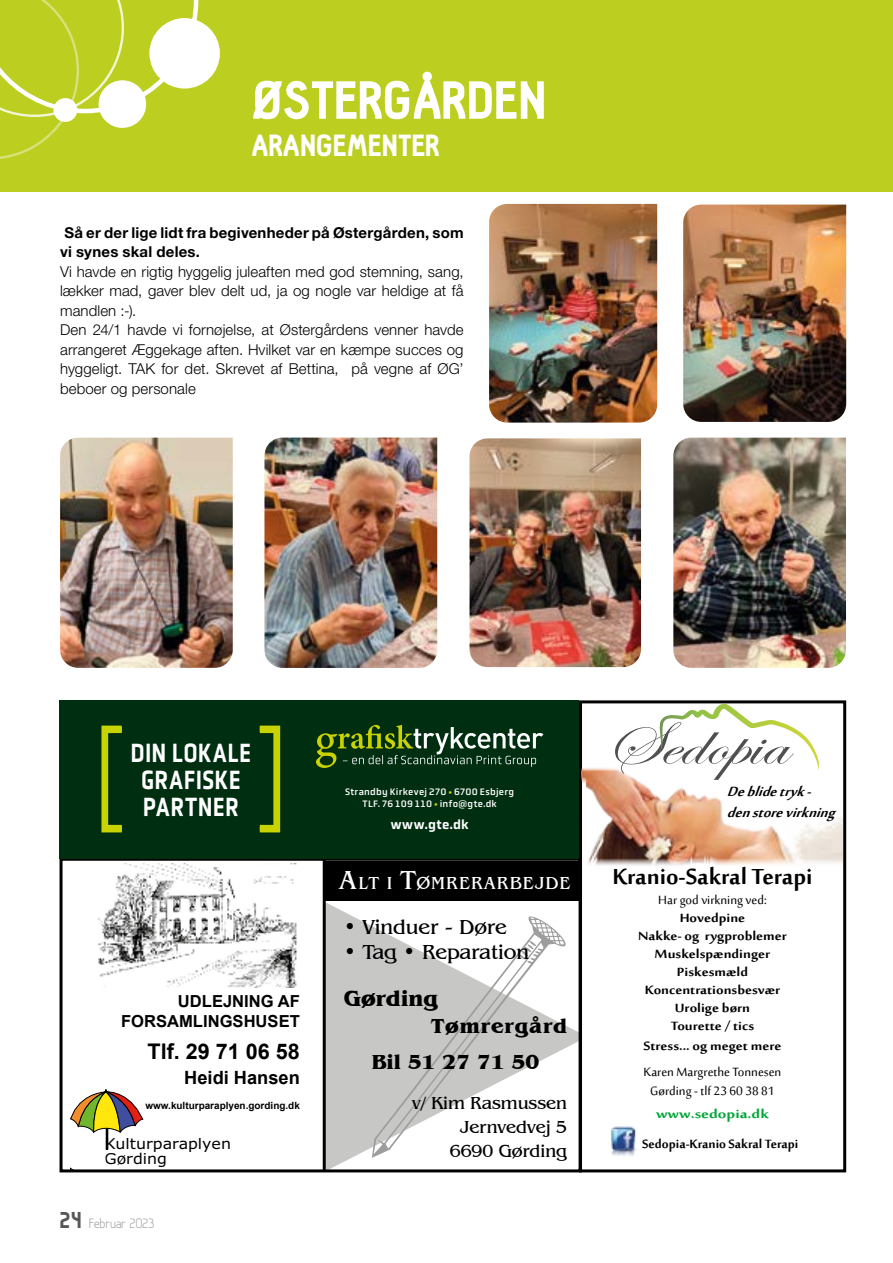
<style>
.page{position:relative;width:893px;height:1263px;background:#fff}
.page>*{position:absolute;margin:0;border:0;box-sizing:border-box;transform-origin:0 0}
.t1{font:113.1px "Obvia";color:#c8d300;scale:.8 1}
.t2{font:900 52.5px "Hallosans";color:#fff}
.t3{font:700 30px "Sakkal Majalla";color:#000}
.t4{font:900 30px "Hallosans";color:#fff}
.t5{font:500 27px/27px "Obvia";letter-spacing:.02em;color:#fff;text-align:center;scale:.8 1}
.t6{font:700 22.35px "Benguiat IT Cby BT";color:#000}
.t7{font:700 21.6px "Arial";color:#000}
.t8{font:20.85px "Benguiat IT Cby BT";color:#000}
.t9{font:700 20.85px "Benguiat IT Cby BT";color:#000}
.t10{font:700 20.85px "Benguiat IT Cby BT";letter-spacing:.04em;color:#000}
.t11{font:700 18.3px "Arial";color:#000}
.t12{font:italic 700 18px/21.6px "Sakkal Majalla";color:#000}
.t13{font:17.85px/23.7px "Benguiat IT Cby BT";color:#000;text-align:right}
.t14{font:17.85px "Benguiat IT Cby BT";letter-spacing:.06em;color:#fff}
.t15{font:700 16.65px/20px "Arial";color:#000;text-align:right}
.t16{font:700 16.5px/18px "Sakkal Majalla";color:#000;text-align:center;scale:1.1 1}
.t17{font:16.5px/19.8px "Sakkal Majalla";color:#000;text-align:center}
.t18{font:700 16.5px "Sakkal Majalla";color:#000}
.t19{font:700 16.5px "Sakkal Majalla";color:#00a538;scale:1.25 1}
.t20{font:300 15px/19.5px "Helvetica Neue";letter-spacing:.005em;color:#000}
.t21{font:700 15px/19.5px "Helvetica Neue";letter-spacing:.015em;color:#000}
.t22{font:300 15px "Hallosans";color:#9d9d9c}
.t23{font:14.85px/14.5px "Verdana";color:#000;scale:1.06 1}
.t24{font:500 13.35px "Obvia";letter-spacing:.03em;color:#fff}
.t25{font:700 9.9px "Arial";color:#000}
.t26{font:9.6px/11.9px "Obvia";letter-spacing:.03em;color:#fff;text-align:center}
.s1{font-weight:900;font-size:22.5px;color:#575756}
.s2{color:#c8d300}
.s3{font-size:26.7px}
</style>
<div class="page">
<div style="left:0;top:0;width:893px;height:192px;background:#bccf21"></div>
<div style="left:149px;top:18px;width:71px;height:71px;background:#fff;border-radius:50%"></div>
<svg style="left:0;top:0;width:198px;height:159px"></svg>
<div style="left:99px;top:80px;width:47px;height:48px;background:#fff;border-radius:50%"></div>
<div style="left:53px;top:98px;width:24px;height:24px;background:#fff;border-radius:50%"></div>
<img style="left:683px;top:205px;width:163px;height:217px">
<img style="left:489px;top:204px;width:168px;height:219px">
<img style="left:60px;top:438px;width:173px;height:230px">
<img style="left:264px;top:438px;width:173px;height:230px">
<img style="left:673px;top:438px;width:173px;height:230px">
<img style="left:469px;top:438px;width:172px;height:229px">
<svg style="left:70px;top:863px;width:227px;height:305px"></svg>
<div style="left:106px;top:1114px;width:2px;height:35px;border:1px solid #000"></div>
<svg style="left:70px;top:1089px;width:73px;height:43px"></svg>
<svg style="left:326px;top:903px;width:252px;height:265px;fill:#c7c7c6"></svg>
<svg style="left:368px;top:900px;width:203px;height:268px"></svg>
<div style="left:323px;top:861px;width:264px;height:39px;background:#000"></div>
<hr style="left:323px;top:858px;width:3px;height:313px;background:#000">
<div style="left:60px;top:858px;width:522px;height:314px;border:3px solid #000"></div>
<div style="left:60px;top:700px;width:519px;height:159px;background:#002e11"></div>
<svg style="left:316px;top:725px;width:227px;height:43px"></svg>
<div style="left:580px;top:702px;width:265px;height:469px;background:#fff"></div>
<div style="left:579px;top:700px;width:267px;height:472px;border:3px solid #000"></div>
<img style="left:582px;top:767px;width:261px;height:99px">
<img style="left:610px;top:1126px;width:27px;height:30px">
<svg style="left:615px;top:704px;width:204px;height:76px"></svg>
<h2 class="t2" style="left:252px;top:72px;width:296px">ØSTERGÅRDEN</h2>
<h3 class="t4" style="left:252px;top:129px;width:189px">ARANGEMENTER</h3>
<p class="t21" style="left:60px;top:223px;width:405px;text-indent:4px">Så er der lige lidt fra begivenheder på Østergården, som vi synes skal deles.</p>
<p class="t20" style="left:60px;top:261px;width:405px">Vi havde en rigtig hyggelig juleaften med god stemning, sang, lækker mad, gaver blev delt ud, ja og nogle var heldige at få mandlen :-).<br>Den 24/1 havde vi fornøjelse, at Østergårdens venner havde arrangeret Æggekage aften. Hvilket var en kæmpe succes og hyggeligt. TAK for det. Skrevet af Bettina, på vegne af ØG’ beboer og personale</p>
<h1 class="t1" style="left:93px;top:705px;width:39px">[</h1>
<h3 class="t5" style="left:131px;top:739px;width:152px">DIN LOKALE<br>GRAFISKE</h3>
<h3 class="t5" style="left:143px;top:793px;width:121px">PARTNER</h3>
<h1 class="t1" style="left:259px;top:705px;width:39px">]</h1>
<p class="t15" style="left:121px;top:991px;width:180px">UDLEJNING AF<br>FORSAMLINGSHUSET</p>
<h3 class="t7" style="left:148px;top:1036px;width:154px">Tlf. 29 71 06 58</h3>
<p class="t11" style="left:184px;top:1065px;width:117px">Heidi Hansen</p>
<p class="t25" style="left:145px;top:1098px;width:156px">www.kulturparaplyen.gording.dk</p>
<p class="t23" style="left:104px;top:1136px;width:121px">Kulturparaplyen<br>Gørding</p>
<p class="t22" style="left:60px;top:1216px;width:97px"><span class="s1">24</span> Februar 2023</p>
<p class="t26" style="left:345px;top:786px;width:171px">Strandby Kirkevej 270 <span class="s2">•</span> 6700 Esbjerg<br>TLF. 76 109 110 <span class="s2">•</span> info@gte.dk</p>
<p class="t24" style="left:391px;top:817px;width:79px">www.gte.dk</p>
<p class="t14" style="left:340px;top:872px;width:232px"><span class="s3">A</span>LT I <span class="s3">T</span>ØMRERARBEJDE</p>
<h3 class="t8" style="left:344px;top:914px;width:165px">• Vinduer - Døre</h3>
<h3 class="t8" style="left:344px;top:939px;width:187px">• Tag • Reparation</h3>
<h3 class="t6" style="left:344px;top:985px;width:96px">Gørding</h3>
<h3 class="t10" style="left:431px;top:1013px;width:137px">Tømrergård</h3>
<h3 class="t9" style="left:371px;top:1049px;width:169px">Bil 51 27 71 50</h3>
<p class="t13" style="left:412px;top:1091px;width:157px">v/ Kim Rasmussen<br>Jernvedvej 5<br>6690 Gørding</p>
<p class="t12" style="left:727px;top:781px;width:118px">Deblidetryk&shy;denstorevirkning</p>
<h3 class="t3" style="left:612px;top:860px;width:202px">Kranio-Sakral Terapi</h3>
<p class="t17" style="left:658px;top:891px;width:110px">Har god virkning ved:</p>
<p class="t16" style="left:638px;top:910px;width:137px">Hovedpine<br>Nakke- og rygproblemer<br>Muskelspændinger<br>Piskesmæld<br>Koncentrationsbesvær<br>Urolige børn<br>Tourette / tics</p>
<p class="t16" style="left:643px;top:1038px;width:127px">Stress... og meget mere</p>
<p class="t17" style="left:644px;top:1062px;width:139px">Karen Margrethe Tonnesen<br>Gørding - tlf 23 60 38 81</p>
<p class="t19" style="left:656px;top:1105px;width:92px">www.sedopia.dk</p>
<p class="t18" style="left:642px;top:1134px;width:158px">Sedopia-Kranio Sakral Terapi</p>
</div>
